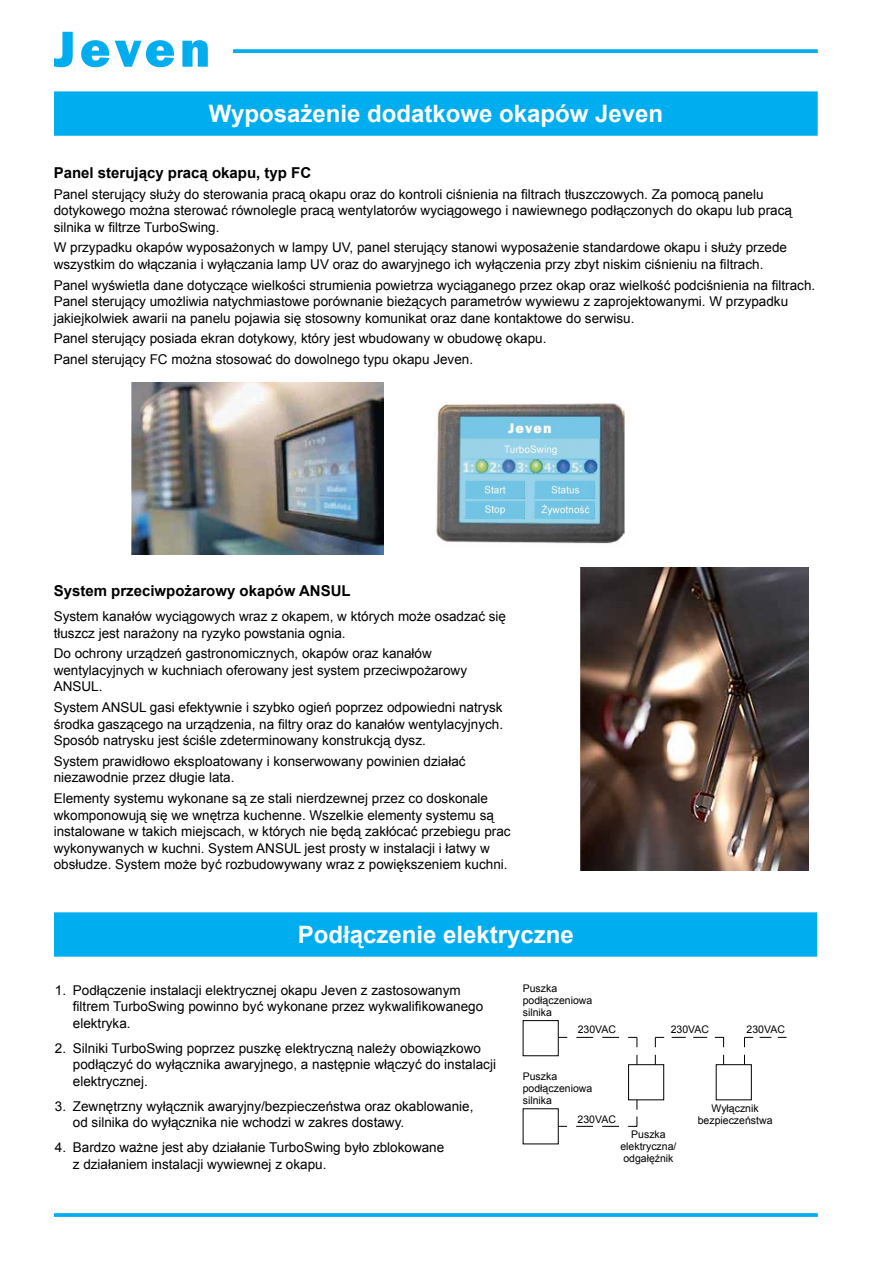
<style>
.page{position:relative;width:893px;height:1263px;background:#fff}
.page>*{position:absolute;margin:0;border:0;box-sizing:border-box;transform-origin:0 0}
.t1{font:700 24px "Arial";color:#fff}
.t2{font:700 15px "Arial";color:#000}
.t3{font:13.5px/16.5px "Arial";color:#000}
.t4{font:10.5px/12px "Arial";color:#000}
</style>
<div class="page">
<svg style="left:54px;top:32px;width:19px;height:35px"></svg>
<svg style="left:81px;top:40px;width:28px;height:27px"></svg>
<svg style="left:115px;top:40px;width:59px;height:27px"></svg>
<svg style="left:182px;top:40px;width:26px;height:27px"></svg>
<svg style="left:233px;top:49px;width:585px;height:4px;background:#0fb3ef"></svg>
<svg style="left:54px;top:1213px;width:764px;height:4px;background:#0fb2ef"></svg>
<div style="left:523px;top:1020px;width:35px;height:36px;border:1px solid #000"></div>
<div style="left:628px;top:1064px;width:36px;height:36px;background:#fff;border:1px solid #000"></div>
<svg style="left:576px;top:1037px;width:62px;height:10px"></svg>
<svg style="left:655px;top:1037px;width:9px;height:10px"></svg>
<svg style="left:672px;top:1037px;width:52px;height:10px"></svg>
<svg style="left:523px;top:1037px;width:45px;height:107px"></svg>
<svg style="left:576px;top:1116px;width:62px;height:11px"></svg>
<svg style="left:760px;top:1037px;width:26px;height:1px"></svg>
<svg style="left:744px;top:1037px;width:9px;height:10px"></svg>
<div style="left:54px;top:912px;width:763px;height:45px;background:#00aeef;border:2px solid #00aeef"></div>
<div style="left:54px;top:91px;width:764px;height:45px;background:#00aeef;border:2px solid #00aeef"></div>
<img style="left:132px;top:383px;width:252px;height:172px">
<img style="left:581px;top:567px;width:228px;height:303px">
<img style="left:436px;top:403px;width:189px;height:141px">
<h1 class="t1" style="left:209px;top:98px;width:456px">Wyposażenie dodatkowe okapów Jeven</h1>
<p class="t2" style="left:54px;top:163px;width:259px">Panel sterujący pracą okapu, typ FC</p>
<p class="t3" style="left:54px;top:186px;width:740px">Panel sterujący służy do sterowania pracą okapu oraz do kontroli ciśnienia na filtrach tłuszczowych. Za pomocą panelu dotykowego można sterować równolegle pracą wentylatorów wyciągowego i nawiewnego podłączonych do okapu lub pracą silnika w filtrze TurboSwing.</p>
<p class="t3" style="left:54px;top:239px;width:735px">W przypadku okapów wyposażonych w lampy UV, panel sterujący stanowi wyposażenie standardowe okapu i służy przede wszystkim do włączania i wyłączania lamp UV oraz do awaryjnego ich wyłączenia przy zbyt niskim ciśnieniu na filtrach.</p>
<p class="t3" style="left:54px;top:277px;width:763px">Panel wyświetla dane dotyczące wielkości strumienia powietrza wyciąganego przez okap oraz wielkość podciśnienia na filtrach.<br>Panel sterujący umożliwia natychmiastowe porównanie bieżących parametrów wywiewu z zaprojektowanymi. W przypadku jakiejkolwiek awarii na panelu pojawia się stosowny komunikat oraz dane kontaktowe do serwisu.</p>
<p class="t3" style="left:54px;top:328px;width:494px;line-height:20.7px">Panel sterujący posiada ekran dotykowy, który jest wbudowany w obudowę okapu.<br>Panel sterujący FC można stosować do dowolnego typu okapu Jeven.</p>
<p class="t2" style="left:54px;top:581px;width:299px">System przeciwpożarowy okapów ANSUL</p>
<p class="t3" style="left:54px;top:608px;width:454px">System kanałów wyciągowych wraz z okapem, w których może osadzać się tłuszcz jest narażony na ryzyko powstania ognia.</p>
<p class="t3" style="left:54px;top:645px;width:415px">Do ochrony urządzeń gastronomicznych, okapów oraz kanałów wentylacyjnych w kuchniach oferowany jest system przeciwpożarowy<br>ANSUL.</p>
<p class="t3" style="left:54px;top:699px;width:451px;text-align:justify">System ANSUL gasi efektywnie i szybko ogień poprzez odpowiedni natrysk środka gaszącego na urządzenia, na filtry oraz do kanałów wentylacyjnych.<br>Sposób natrysku jest ściśle zdeterminowany konstrukcją dysz.</p>
<p class="t3" style="left:54px;top:753px;width:413px">System prawidłowo eksploatowany i konserwowany powinien działać niezawodnie przez długie lata.</p>
<p class="t3" style="left:54px;top:790px;width:458px">Elementy systemu wykonane są ze stali nierdzewnej przez co doskonale wkomponowują się we wnętrza kuchenne. Wszelkie elementy systemu są instalowane w takich miejscach, w których nie będą zakłócać przebiegu prac wykonywanych w kuchni. System ANSUL jest prosty w instalacji i łatwy w obsłudze. System może być rozbudowywany wraz z powiększeniem kuchni.</p>
<h1 class="t1" style="left:298px;top:918px;width:278px">Podłączenie elektryczne</h1>
<p class="t3" style="left:73px;top:982px;width:412px;text-indent:-18px">1. Podłączenie instalacji elektrycznej okapu Jeven z zastosowanym filtrem TurboSwing powinno być wykonane przez wykwalifikowanego elektryka.</p>
<p class="t3" style="left:73px;top:1040px;width:425px;text-indent:-18px">2. Silniki TurboSwing poprzez puszkę elektryczną należy obowiązkowo podłączyć do wyłącznika awaryjnego, a następnie włączyć do instalacji elektrycznej.</p>
<p class="t3" style="left:73px;top:1098px;width:402px;text-indent:-18px">3. Zewnętrzny wyłącznik awaryjny/bezpieczeństwa oraz okablowanie, od silnika do wyłącznika nie wchodzi w zakres dostawy.</p>
<p class="t3" style="left:73px;top:1139px;width:373px;text-indent:-18px">4. Bardzo ważne jest aby działanie TurboSwing było zblokowane z działaniem instalacji wywiewnej z okapu.</p>
<p class="t4" style="left:523px;top:982px;width:71px">Puszka podłączeniowa silnika</p>
<p class="t4" style="left:578px;top:1024px;width:40px">230VAC</p>
<p class="t4" style="left:671px;top:1024px;width:40px">230VAC</p>
<p class="t4" style="left:747px;top:1024px;width:40px">230VAC</p>
<p class="t4" style="left:523px;top:1071px;width:71px">Puszka podłączeniowa silnika</p>
<p class="t4" style="left:712px;top:1102px;width:49px">Wyłącznik</p>
<p class="t4" style="left:578px;top:1113px;width:40px">230VAC</p>
<p class="t4" style="left:698px;top:1114px;width:76px">bezpieczeństwa</p>
<p class="t4" style="left:620px;top:1128px;width:58px;text-align:center">Puszka elektryczna/ odgałęźnik</p>
</div>
